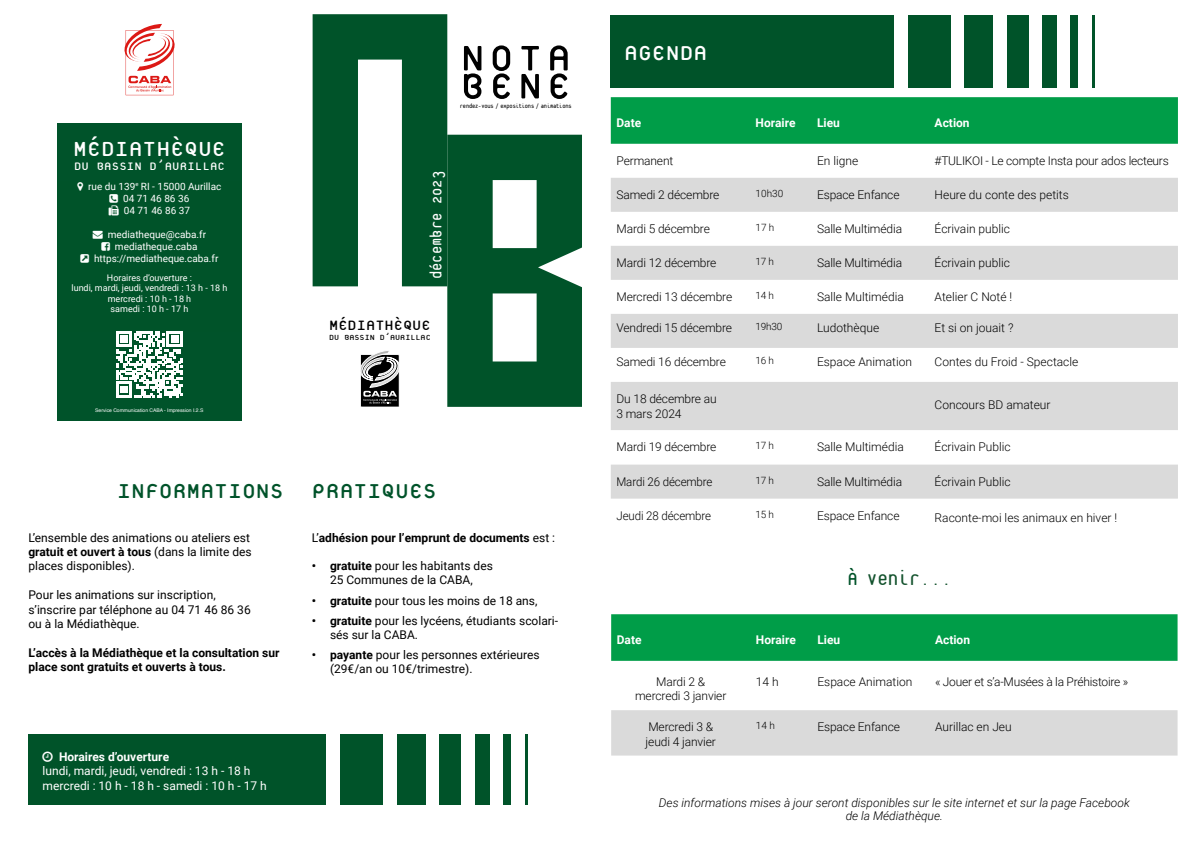
<style>
.page{position:relative;width:1191px;height:842px;background:#fff}
.page>*{position:absolute;margin:0;border:0;box-sizing:border-box;transform-origin:0 0}
.t1{font:53px "Platelet OT";letter-spacing:.08em;color:#000}
.t2{font:30px "Platelet OT";color:#00532a}
.t3{font:30px "Platelet";color:#fff}
.t4{font:30px "Platelet OT";color:#fff}
.t5{font:23px "Platelet";color:#14532e}
.t6{font:20px "Platelet";color:#000}
.t7{font:18px "Platelet OT";color:#fff}
.t8{font:16px "Platelet";letter-spacing:.01em;color:#fff}
.t9{font:300 12px/15px "Roboto";letter-spacing:-.01em;color:#000}
.t10{font:12px/14.4px "Roboto";color:#000}
.t11{font:700 12px/14.4px "Roboto";color:#000}
.t12{font:italic 300 12px/13px "Roboto";color:#000;text-align:center}
.t13{font:12px/14.4px "Roboto";color:#fff}
.t14{font:700 12px "Roboto";color:#fff}
.t15{font:300 12px "Roboto";letter-spacing:-.01em;color:#000;scale:.96 1}
.t16{font:11px "Platelet";color:#000}
.t17{font:10px/12px "Roboto";color:#fff;text-align:center}
.t18{font:300 10px "Roboto";letter-spacing:-.02em;color:#000}
.t19{font:9px/10.5px "Roboto";color:#fff;text-align:center}
.t20{font:7px "Platelet OT";letter-spacing:-.025em;color:#000}
.t21{font:5px "Helvetica";color:#fff}
.s1{font-weight:700}
.s2{font-weight:400}
.s3{font-size:26px;color:#01532a}
</style>
<div class="page">
<div style="left:57px;top:123px;width:184px;height:298px;background:#00532a"></div>
<svg style="left:124px;top:24px;width:51px;height:71px"></svg>
<svg style="left:116px;top:331px;width:67px;height:67px"></svg>
<div style="left:610px;top:15px;width:283px;height:72px;background:#005329"></div>
<div style="left:907px;top:15px;width:43px;height:72px;background:#005329"></div>
<div style="left:964px;top:15px;width:29px;height:72px;background:#005329"></div>
<div style="left:1007px;top:15px;width:21px;height:72px;background:#005329"></div>
<div style="left:1042px;top:15px;width:14px;height:72px;background:#005329"></div>
<div style="left:1070px;top:15px;width:8px;height:72px;background:#005329"></div>
<hr style="left:1092px;top:15px;width:3px;height:72px;background:#005329">
<div style="left:28px;top:734px;width:298px;height:71px;background:#005329"></div>
<div style="left:340px;top:734px;width:43px;height:71px;background:#005329"></div>
<div style="left:397px;top:734px;width:28px;height:71px;background:#005329"></div>
<div style="left:439px;top:734px;width:22px;height:71px;background:#005329"></div>
<div style="left:475px;top:734px;width:14px;height:71px;background:#005329"></div>
<div style="left:503px;top:734px;width:7px;height:71px;background:#005329"></div>
<hr style="left:524px;top:734px;width:3px;height:71px;background:#005329">
<svg style="left:312px;top:14px;width:270px;height:393px"></svg>
<div style="left:611px;top:97px;width:567px;height:47px;background:#009d48"></div>
<svg style="left:611px;top:178px;width:567px;height:321px;fill:#dadada"></svg>
<div style="left:611px;top:614px;width:566px;height:47px;background:#009d48"></div>
<div style="left:611px;top:710px;width:566px;height:45px;background:#dadada"></div>
<h2 class="t3" style="left:73px;top:134px;width:154px">MÉDIATHÈQUE</h2>
<h3 class="t8" style="left:74px;top:158px;width:152px">DU BASSIN D’AURILLAC</h3>
<p class="t17" style="left:88px;top:180px;width:135px">rue du 139<sup>e</sup> RI - 15000 Aurillac<br>04 71 46 86 36<br>04 71 46 86 37</p>
<p class="t17" style="left:93px;top:228px;width:115px">→ mediatheque@caba.fr</p>
<p class="t17" style="left:115px;top:240px;width:84px">mediatheque.caba</p>
<p class="t17" style="left:94px;top:252px;width:126px">https://mediatheque.caba.fr</p>
<p class="t19" style="left:72px;top:272px;width:157px">Horaires d’ouverture :<br>lundi, mardi, jeudi, vendredi : 13 h - 18 h mercredi : 10 h - 18 h<br>samedi : 10 h - 17 h</p>
<p class="t21" style="left:95px;top:407px;width:110px">Service Communication CABA - Impression I.2.S</p>
<h2 class="t2" style="left:117px;top:477px;width:168px">INFORMATIONS</h2>
<p class="t10" style="left:28px;top:530px;width:225px">L’ensemble des animations ou ateliers est <span class="s1">gratuit et ouvert à tous</span> (dans la limite des places disponibles).</p>
<p class="t10" style="left:28px;top:587px;width:224px">Pour les animations sur inscription, s’inscrire par téléphone au 04 71 46 86 36 ou à la Médiathèque.</p>
<p class="t11" style="left:28px;top:645px;width:252px">L’accès à la Médiathèque et la consultation sur place sont gratuits et ouverts à tous.</p>
<p class="t14" style="left:59px;top:748px;width:112px">Horaires d’ouverture</p>
<p class="t13" style="left:43px;top:763px;width:226px">lundi, mardi, jeudi, vendredi : 13 h - 18 h mercredi : 10 h - 18 h - samedi : 10 h - 17 h</p>
<h1 class="t1" style="left:460px;top:34px;width:112px">NOTA</h1>
<p class="t20" style="left:460px;top:103px;width:113px">rendez-vous / expositions / animations</p>
<h1 class="t1" style="left:460px;top:62px;width:112px">BENE</h1>
<h3 class="t7" style="left:429px;top:279px;width:110px;rotate:-90deg">décembre 2023</h3>
<h3 class="t6" style="left:329px;top:315px;width:103px">MÉDIATHÈQUE</h3>
<p class="t16" style="left:329px;top:332px;width:103px">DU BASSIN D’AURILLAC</p>
<h2 class="t2" style="left:312px;top:477px;width:126px">PRATIQUES</h2>
<p class="t11" style="left:312px;top:530px;width:245px"><span class="s2">L’</span>adhésion pour l’emprunt de documents <span class="s2">est :</span></p>
<p class="t10" style="left:312px;top:558px;width:182px;text-align:center"><span class="s1">• gratuite</span> pour les habitants des<br>25 Communes de la CABA,</p>
<p class="t10" style="left:312px;top:593px;width:227px"><span class="s1">• gratuite</span> pour tous les moins de 18 ans,</p>
<p class="t10" style="left:330px;top:613px;width:230px;text-indent:-18px"><span class="s1">• gratuite</span> pour les lycéens, étudiants scolari&shy;sés sur la CABA.</p>
<p class="t10" style="left:330px;top:647px;width:211px;text-indent:-18px"><span class="s1">• payante</span> pour les personnes extérieures (29€/an ou 10€/trimestre).</p>
<h2 class="t4" style="left:624px;top:39px;width:85px">AGENDA</h2>
<p class="t14" style="left:616px;top:114px;width:26px">Date</p>
<p class="t14" style="left:755px;top:114px;width:41px">Horaire</p>
<p class="t14" style="left:817px;top:114px;width:24px">Lieu</p>
<p class="t14" style="left:934px;top:114px;width:37px">Action</p>
<p class="t9" style="left:616px;top:153px;width:58px">Permanent</p>
<p class="t9" style="left:817px;top:153px;width:43px">En ligne</p>
<p class="t9" style="left:934px;top:153px;width:236px">#TULIKOI - Le compte Insta pour ados lecteurs</p>
<p class="t9" style="left:616px;top:187px;width:104px">Samedi 2 décembre</p>
<p class="t18" style="left:755px;top:186px;width:29px">10h30</p>
<p class="t9" style="left:817px;top:187px;width:84px">Espace Enfance</p>
<p class="t9" style="left:934px;top:187px;width:136px">Heure du conte des petits</p>
<p class="t9" style="left:616px;top:221px;width:95px">Mardi 5 décembre</p>
<p class="t18" style="left:755px;top:220px;width:20px">17 h</p>
<p class="t9" style="left:817px;top:221px;width:87px">Salle Multimédia</p>
<p class="t9" style="left:934px;top:221px;width:77px">Écrivain public</p>
<p class="t9" style="left:616px;top:255px;width:101px">Mardi 12 décembre</p>
<p class="t18" style="left:755px;top:254px;width:20px">17 h</p>
<p class="t9" style="left:817px;top:255px;width:87px">Salle Multimédia</p>
<p class="t9" style="left:934px;top:255px;width:77px">Écrivain public</p>
<p class="t9" style="left:616px;top:289px;width:117px">Mercredi 13 décembre</p>
<p class="t18" style="left:755px;top:288px;width:20px">14 h</p>
<p class="t9" style="left:817px;top:289px;width:88px">Salle Multimédia</p>
<p class="t9" style="left:934px;top:289px;width:79px">Atelier C Noté !</p>
<p class="t9" style="left:616px;top:320px;width:117px">Vendredi 15 décembre</p>
<p class="t18" style="left:755px;top:319px;width:28px">19h30</p>
<p class="t9" style="left:817px;top:320px;width:64px">Ludothèque</p>
<p class="t9" style="left:934px;top:320px;width:80px">Et si on jouait ?</p>
<p class="t9" style="left:616px;top:354px;width:111px">Samedi 16 décembre</p>
<p class="t18" style="left:755px;top:353px;width:20px">16 h</p>
<p class="t9" style="left:817px;top:354px;width:96px">Espace Animation</p>
<p class="t9" style="left:934px;top:354px;width:145px">Contes du Froid - Spectacle</p>
<p class="t9" style="left:616px;top:391px;width:102px">Du 18 décembre au<br>3 mars 2024</p>
<p class="t9" style="left:934px;top:396px;width:117px">Concours BD amateur</p>
<p class="t9" style="left:616px;top:439px;width:101px">Mardi 19 décembre</p>
<p class="t18" style="left:755px;top:438px;width:20px">17 h</p>
<p class="t9" style="left:817px;top:439px;width:88px">Salle Multimédia</p>
<p class="t9" style="left:934px;top:439px;width:78px">Écrivain Public</p>
<p class="t15" style="left:616px;top:473px;width:101px">Mardi 26 décembre</p>
<p class="t18" style="left:755px;top:473px;width:20px">17 h</p>
<p class="t9" style="left:817px;top:473px;width:87px">Salle Multimédia</p>
<p class="t9" style="left:934px;top:473px;width:78px">Écrivain Public</p>
<p class="t15" style="left:616px;top:507px;width:100px">Jeudi 28 décembre</p>
<p class="t18" style="left:755px;top:507px;width:20px">15 h</p>
<p class="t9" style="left:817px;top:507px;width:84px">Espace Enfance</p>
<p class="t9" style="left:934px;top:509px;width:184px">Raconte-moi les animaux en hiver !</p>
<h3 class="t5" style="left:847px;top:568px;width:106px"><span class="s3">À</span> venir...</h3>
<p class="t14" style="left:617px;top:631px;width:26px">Date</p>
<p class="t14" style="left:756px;top:631px;width:41px">Horaire</p>
<p class="t14" style="left:817px;top:631px;width:24px">Lieu</p>
<p class="t14" style="left:935px;top:631px;width:37px">Action</p>
<p class="t9" style="left:635px;top:674px;width:93px;line-height:14.4px;text-align:center">Mardi 2 &amp; mercredi 3 janvier</p>
<p class="t9" style="left:756px;top:674px;width:24px">14 h</p>
<p class="t9" style="left:817px;top:674px;width:96px">Espace Animation</p>
<p class="t9" style="left:935px;top:674px;width:195px">« Jouer et s’a-Musées à la Préhistoire »</p>
<p class="t9" style="left:645px;top:719px;width:72px">Mercredi 3 &amp; jeudi 4 janvier</p>
<p class="t18" style="left:756px;top:719px;width:20px">14 h</p>
<p class="t9" style="left:817px;top:719px;width:84px">Espace Enfance</p>
<p class="t9" style="left:935px;top:719px;width:78px">Aurillac en Jeu</p>
<p class="t12" style="left:659px;top:796px;width:472px">Des informations mises à jour seront disponibles sur le site internet et sur la page Facebook de la Médiathèque.</p>
</div>
